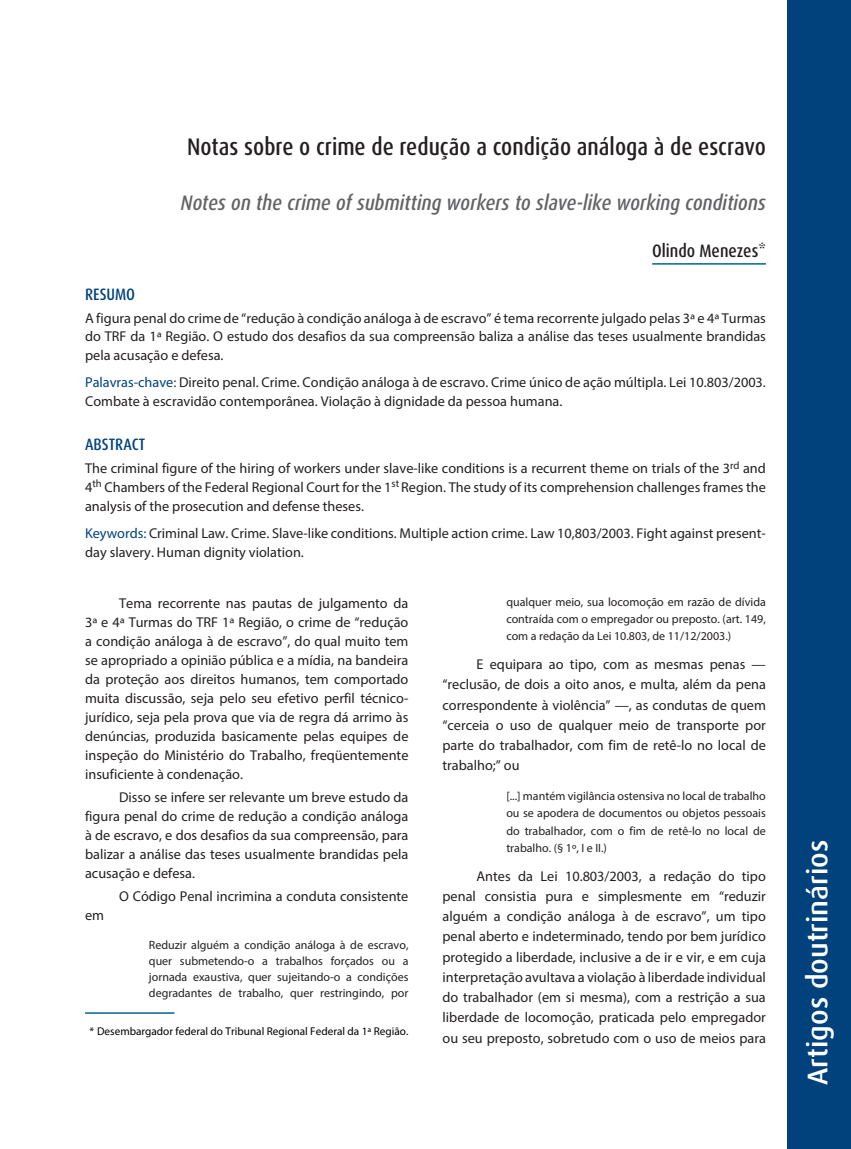
<style>
.page{position:relative;width:851px;height:1149px;background:#fff}
.page>*{position:absolute;margin:0;border:0;box-sizing:border-box;transform-origin:0 0}
.t1{font:500 28.5px "Dax Pro";color:#fff}
._00_-_TÍTULO{font:500 condensed 24px "Dax Pro";color:#231f20}
._00_-_Título_em_ingl{font:italic 500 condensed 21px "Dax Pro";color:#636366}
._01_-_AUTOR{font:500 condensed 18px "Dax Pro";color:#231f20}
._00_-_Resumo_abstrac{font:500 condensed 16.5px "Dax Pro";color:#01427c}
._03_-_TEXTO{font:14.25px/19px "Myriad Pro";color:#231f20;text-align:justify}
._03_-_TEXTO_RESUMO{font:14.25px/18.8px "Myriad Pro";color:#231f20;text-align:justify}
._03_-_TEXTO_RESUMO_P{font:14.25px/18.8px "Myriad Pro";color:#231f20}
._07_-_TEXTO_RECUADO{font:12px/17.2px "Myriad Pro";color:#231f20;text-align:justify}
._08_-_NOTA_fio_acima{font:11.25px "Myriad Pro";color:#000}
.s1{color:#01427c}
</style>
<div class="page">
<div style="left:787px;top:0;width:63px;height:1148px;background:#01427c"></div>
<hr style="left:652px;top:263px;width:113px;height:1px;background:#006494">
<hr style="left:85px;top:1011px;width:89px;height:2px;background:#006494">
<p class="_00_-_TÍTULO" style="left:187px;top:131px;width:580px">Notas sobre o crime de redução a condição análoga à de escravo</p>
<p class="_00_-_Título_em_ingl" style="left:181px;top:189px;width:586px">Notes on the crime of submitting workers to slave-like working conditions</p>
<p class="_01_-_AUTOR" style="left:652px;top:239px;width:115px">Olindo Menezes*</p>
<p class="_00_-_Resumo_abstrac" style="left:85px;top:283px;width:52px">RESUMO</p>
<p class="_03_-_TEXTO_RESUMO" style="left:85px;top:308px;width:682px">A figura penal do crime de “redução à condição análoga à de escravo” é tema recorrente julgado pelas 3ª e 4ª Turmas do TRF da 1ª Região. O estudo dos desafios da sua compreensão baliza a análise das teses usualmente brandidas pela acusação e defesa.</p>
<p class="_03_-_TEXTO_RESUMO_P" style="left:85px;top:373px;width:682px"><span class="s1">Palavras-chave:</span> Direito penal. Crime. Condição análoga à de escravo. Crime único de ação múltipla. Lei 10.803/2003.<br>Combate à escravidão contemporânea. Violação à dignidade da pessoa humana.</p>
<p class="_00_-_Resumo_abstrac" style="left:85px;top:434px;width:62px">ABSTRACT</p>
<p class="_03_-_TEXTO_RESUMO" style="left:85px;top:459px;width:682px">The criminal figure of the hiring of workers under slave-like conditions is a recurrent theme on trials of the 3<sup>rd</sup> and 4<sup>th</sup> Chambers of the Federal Regional Court for the 1<sup>st</sup> Region. The study of its comprehension challenges frames the analysis of the prosecution and defense theses.</p>
<p class="_03_-_TEXTO_RESUMO_P" style="left:85px;top:523px;width:682px"><span class="s1">Keywords:</span> Criminal Law. Crime. Slave-like conditions. Multiple action crime. Law 10,803/2003. Fight against present&shy;day slavery. Human dignity violation.</p>
<p class="_03_-_TEXTO" style="left:85px;top:592px;width:325px;text-indent:34px">Tema recorrente nas pautas de julgamento da 3ª e 4ª Turmas do TRF 1ª Região, o crime de “redução a condição análoga à de escravo”, do qual muito tem se apropriado a opinião pública e a mídia, na bandeira da proteção aos direitos humanos, tem comportado muita discussão, seja pelo seu efetivo perfil técnico&shy;jurídico, seja pela prova que via de regra dá arrimo às denúncias, produzida basicamente pelas equipes de inspeção do Ministério do Trabalho, freqüentemente insuficiente à condenação.</p>
<p class="_03_-_TEXTO" style="left:85px;top:787px;width:325px;text-indent:34px">Disso se infere ser relevante um breve estudo da figura penal do crime de redução a condição análoga à de escravo, e dos desafios da sua compreensão, para balizar a análise das teses usualmente brandidas pela acusação e defesa.</p>
<p class="_03_-_TEXTO" style="left:119px;top:886px;width:291px">O Código Penal incrimina a conduta consistente</p>
<p class="_03_-_TEXTO" style="left:85px;top:905px;width:21px">em</p>
<p class="_07_-_TEXTO_RECUADO" style="left:149px;top:936px;width:261px;line-height:16px">Reduzir alguém a condição análoga à de escravo, quer submetendo-o a trabalhos forçados ou a jornada exaustiva, quer sujeitando-o a condições degradantes de trabalho, quer restringindo, por</p>
<p class="_07_-_TEXTO_RECUADO" style="left:506px;top:593px;width:261px">qualquer meio, sua locomoção em razão de dívida contraída com o empregador ou preposto. (art. 149, com a redação da Lei 10.803, de 11/12/2003.)</p>
<p class="_03_-_TEXTO" style="left:442px;top:653px;width:325px;line-height:20.2px;text-indent:34px">E equipara ao tipo, com as mesmas penas — “reclusão, de dois a oito anos, e multa, além da pena correspondente à violência” —, as condutas de quem “cerceia o uso de qualquer meio de transporte por parte do trabalhador, com fim de retê-lo no local de trabalho;” ou</p>
<p class="_07_-_TEXTO_RECUADO" style="left:506px;top:787px;width:261px">[...] mantém vigilância ostensiva no local de trabalho ou se apodera de documentos ou objetos pessoais do trabalhador, com o fim de retê-lo no local de trabalho. (§ 1º, I e II.)</p>
<p class="_03_-_TEXTO" style="left:442px;top:865px;width:325px;line-height:20.2px;text-indent:34px">Antes da Lei 10.803/2003, a redação do tipo penal consistia pura e simplesmente em “reduzir alguém a condição análoga à de escravo”, um tipo penal aberto e indeterminado, tendo por bem jurídico protegido a liberdade, inclusive a de ir e vir, e em cuja interpretação avultava a violação à liberdade individual do trabalhador (em si mesma), com a restrição a sua liberdade de locomoção, praticada pelo empregador ou seu preposto, sobretudo com o uso de meios para</p>
<p class="_08_-_NOTA_fio_acima" style="left:89px;top:1024px;width:320px">* Desembargador federal do Tribunal Regional Federal da 1ª Região.</p>
<h1 class="t1" style="left:799px;top:1084px;width:247px;rotate:-90deg">Artigos doutrinários</h1>
</div>
